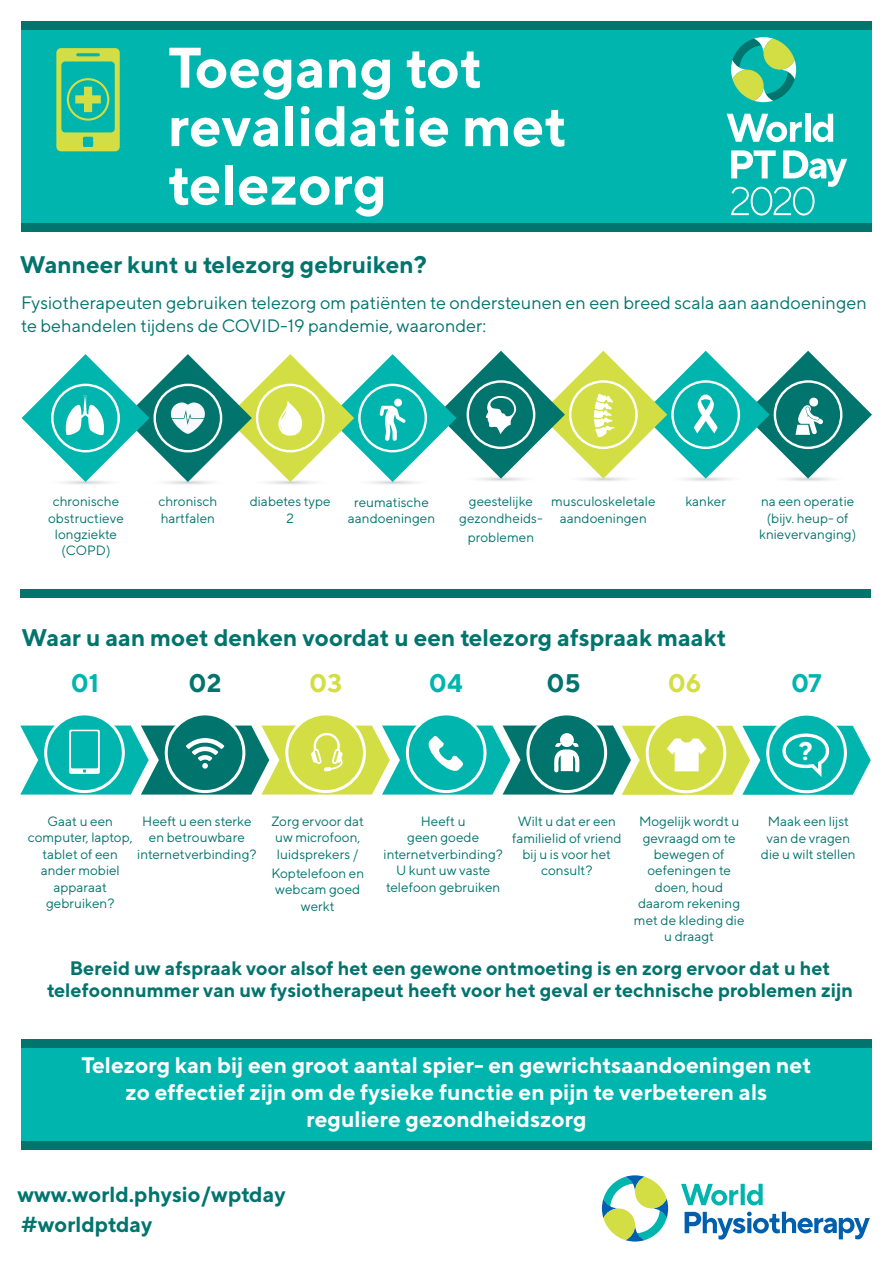
<style>
.page{position:relative;width:893px;height:1263px;background:#fff}
.page>*{position:absolute;margin:0;border:0;box-sizing:border-box;transform-origin:0 0}
.t1{font:700 57px/58.5px "TT Norms";color:#fff}
.t2{font:700 25.5px "TT Norms";color:#00b5ae}
.t3{font:700 25.5px "TT Norms";color:#00746d}
.t4{font:700 25.5px "TT Norms";color:#d2de43}
.t5{font:700 25.5px "TT Norms";color:#fff}
.t6{font:700 24px "TT Norms";color:#00746d}
.t7{font:700 22.5px/27px "TT Norms";color:#fff;text-align:center}
.t8{font:700 21.75px/29.8px "TT Norms";color:#00746d}
.t9{font:700 19.5px/22.5px "TT Norms";color:#00746d;text-align:center}
.t10{font:18px/22.5px "TT Norms";color:#00746d}
.t11{font:13.5px/16.4px "TT Norms";color:#00746d;text-align:center}
</style>
<div class="page">
<div style="left:21px;top:23px;width:851px;height:200px;background:#00b5ae"></div>
<div style="left:21px;top:1046px;width:851px;height:98px;background:#00b5ae"></div>
<svg style="left:681px;top:1184px;width:57px;height:21px"></svg>
<svg style="left:741px;top:1184px;width:4px;height:21px"></svg>
<svg style="left:747px;top:1184px;width:16px;height:21px"></svg>
<svg style="left:685px;top:1211px;width:185px;height:28px"></svg>
<svg style="left:602px;top:1175px;width:66px;height:66px"></svg>
<div style="left:21px;top:1039px;width:851px;height:9px;background:#00746d"></div>
<div style="left:21px;top:223px;width:851px;height:9px;background:#00746d"></div>
<div style="left:21px;top:21px;width:851px;height:9px;background:#00746d"></div>
<svg style="left:731px;top:37px;width:65px;height:65px"></svg>
<svg style="left:727px;top:114px;width:75px;height:28px"></svg>
<div style="left:805px;top:114px;width:5px;height:28px;background:#fff"></div>
<svg style="left:812px;top:114px;width:21px;height:28px"></svg>
<svg style="left:731px;top:150px;width:116px;height:66px"></svg>
<svg style="left:56px;top:48px;width:64px;height:103px"></svg>
<div style="left:67px;top:78px;width:42px;height:43px;border:2px solid #d2de43;border-radius:50%"></div>
<div style="left:21px;top:1141px;width:851px;height:9px;background:#00746d"></div>
<svg style="left:45px;top:478px;width:81px;height:8px"></svg>
<svg style="left:147px;top:478px;width:82px;height:8px"></svg>
<svg style="left:250px;top:478px;width:81px;height:8px"></svg>
<svg style="left:352px;top:478px;width:81px;height:8px"></svg>
<svg style="left:22px;top:351px;width:850px;height:131px"></svg>
<div style="left:21px;top:589px;width:850px;height:9px;background:#00746d"></div>
<div style="left:47px;top:715px;width:75px;height:75px;background:#00b5ae;border-radius:50%"></div>
<div style="left:168px;top:715px;width:74px;height:75px;background:#00746d;border-radius:50%"></div>
<div style="left:288px;top:715px;width:75px;height:75px;background:#d2de43;border-radius:50%"></div>
<div style="left:409px;top:715px;width:74px;height:75px;background:#00b5ae;border-radius:50%"></div>
<div style="left:529px;top:715px;width:75px;height:75px;background:#00746d;border-radius:50%"></div>
<svg style="left:646px;top:713px;width:80px;height:80px"></svg>
<div style="left:649px;top:716px;width:74px;height:74px;background:#d2de43;border-radius:50%"></div>
<svg style="left:766px;top:713px;width:81px;height:80px"></svg>
<div style="left:769px;top:716px;width:75px;height:74px;background:#00b5ae;border-radius:50%"></div>
<svg style="left:20px;top:725px;width:851px;height:70px"></svg>
<h1 class="t1" style="left:168px;top:37px;width:401px">Toegang tot revalidatie met telezorg</h1>
<h3 class="t6" style="left:20px;top:250px;width:409px">Wanneer kunt u telezorg gebruiken?</h3>
<h3 class="t10" style="left:21px;top:291px;width:847px">Fysiotherapeuten gebruiken telezorg om patiënten te ondersteunen en een breed scala aan aandoeningen te behandelen tijdens de COVID-19 pandemie, waaronder:</h3>
<p class="t11" style="left:48px;top:493px;width:77px">chronische obstructieve longziekte (COPD)</p>
<p class="t11" style="left:158px;top:493px;width:60px;text-align:left">chronisch hartfalen</p>
<p class="t11" style="left:250px;top:493px;width:82px">diabetes type<br>2</p>
<p class="t11" style="left:469px;top:493px;width:66px">geestelijke</p>
<p class="t11" style="left:685px;top:493px;width:42px">kanker</p>
<p class="t11" style="left:551px;top:493px;width:106px">musculoskeletale aandoeningen</p>
<p class="t11" style="left:348px;top:493px;width:89px">reumatische aandoeningen</p>
<p class="t11" style="left:759px;top:493px;width:99px">na een operatie (bijv. heup- of knievervanging)</p>
<p class="t11" style="left:459px;top:508px;width:85px;line-height:19.2px">gezondheids&shy;problemen</p>
<h3 class="t6" style="left:22px;top:622px;width:706px">Waar u aan moet denken voordat u een telezorg afspraak maakt</h3>
<h2 class="t2" style="left:71px;top:667px;width:30px">01</h2>
<h2 class="t3" style="left:189px;top:667px;width:34px">02</h2>
<h2 class="t4" style="left:309px;top:667px;width:34px">03</h2>
<h2 class="t2" style="left:429px;top:667px;width:35px">04</h2>
<h2 class="t3" style="left:547px;top:667px;width:35px">05</h2>
<h2 class="t4" style="left:668px;top:667px;width:35px">06</h2>
<h2 class="t2" style="left:791px;top:667px;width:32px">07</h2>
<h2 class="t5" style="left:799px;top:735px;width:16px">?</h2>
<p class="t11" style="left:384px;top:813px;width:121px">Heeft u<br>geen goede internetverbinding?<br>U kunt uw vaste telefoon gebruiken</p>
<p class="t11" style="left:634px;top:813px;width:112px">Mogelijk wordt u gevraagd om te bewegen of oefeningen te doen, houd daarom rekening met de kleding die u draagt</p>
<p class="t11" style="left:761px;top:813px;width:96px">Maak een lijst van de vragen die u wilt stellen</p>
<h3 class="t9" style="left:47px;top:956px;width:808px">Bereid uw afspraak voor alsof het een gewone ontmoeting is en zorg ervoor dat u het telefoonnummer van uw fysiotherapeut heeft voor het geval er technische problemen zijn</h3>
<p class="t11" style="left:28px;top:813px;width:106px">Gaat u een computer, laptop, tablet of een ander mobiel apparaat gebruiken?</p>
<p class="t11" style="left:137px;top:813px;width:121px">Heeft u een sterke en betrouwbare internetverbinding?</p>
<p class="t11" style="left:271px;top:813px;width:94px;text-align:left">Zorg ervoor dat uw microfoon, luidsprekers /</p>
<p class="t11" style="left:512px;top:813px;width:111px">Wilt u dat er een familielid of vriend bij u is voor het consult?</p>
<p class="t11" style="left:271px;top:865px;width:94px">Koptelefoon en webcam goed werkt</p>
<h3 class="t7" style="left:81px;top:1051px;width:732px">Telezorg kan bij een groot aantal spier- en gewrichtsaandoeningen net zo effectief zijn om de fysieke functie en pijn te verbeteren als reguliere gezondheidszorg</h3>
<h3 class="t8" style="left:17px;top:1179px;width:270px">www.world.physio/wptday #worldptday</h3>
</div>
